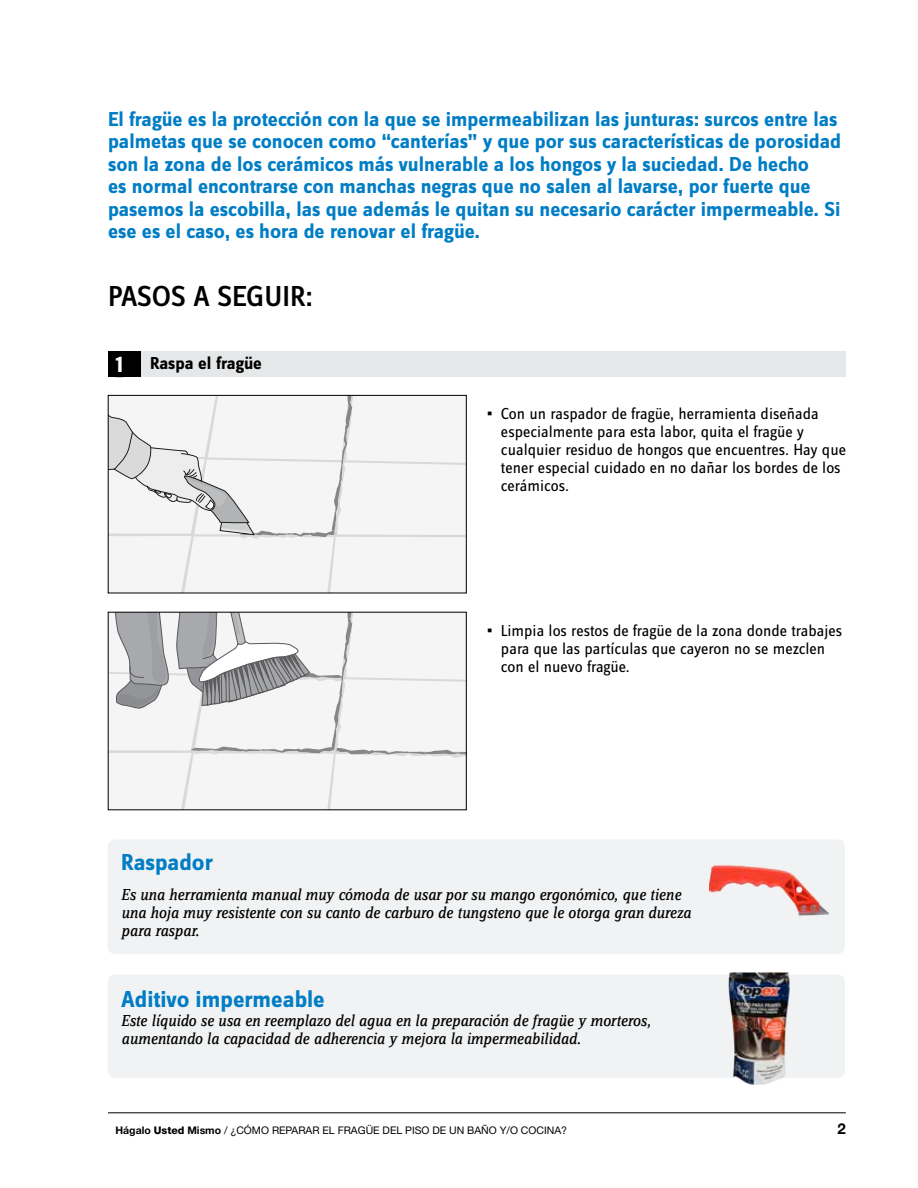
<style>
.page{position:relative;width:918px;height:1188px;background:#fff}
.page>*{position:absolute;margin:0;border:0;box-sizing:border-box;transform-origin:0 0}
.t1{font:500 30px "Zine Sans Dis";color:#000}
.t2{font:700 24px "Zine Sans Dis";color:#007dc5}
.t3{font:700 24px "Zine Sans Dis";color:#fff}
.t4{font:700 21px/22.5px "Zine Sans Dis";color:#007dc5}
.t5{font:700 18px "Zine Sans Dis";color:#000}
.t6{font:16.5px/18px "Zine Sans Dis";color:#000}
.t7{font:italic 16.5px/18px "Zine Serif Dis";color:#000}
.t8{font:700 15px "Helvetica Neue LT Std";color:#000}
.t9{font:10.5px "Helvetica Neue LT Std";color:#000}
.s1{font-weight:900}
.s2{font-weight:700}
.s3{font-weight:800}
</style>
<div class="page">
<hr style="left:108px;top:1113px;width:738px;height:1px;background:#000">
<div style="left:141px;top:352px;width:705px;height:25px;background:#e6e7e8"></div>
<div style="left:108px;top:352px;width:33px;height:25px;background:#000"></div>
<svg style="left:110px;top:397px;width:354px;height:194px"></svg>
<div style="left:108px;top:395px;width:358px;height:198px;border:1px solid #000"></div>
<svg style="left:110px;top:612px;width:357px;height:198px"></svg>
<div style="left:108px;top:839px;width:737px;height:115px;background:#f1f2f3;border-radius:8px"></div>
<div style="left:108px;top:975px;width:737px;height:103px;background:#f1f2f3;border-radius:8px"></div>
<img style="left:710px;top:865px;width:118px;height:51px">
<img style="left:728px;top:972px;width:62px;height:113px">
<p class="t4" style="left:108px;top:109px;width:735px">El fragüe es la protección con la que se impermeabilizan las junturas: surcos entre las palmetas que se conocen como “canterías” y que por sus características de porosidad son la zona de los cerámicos más vulnerable a los hongos y la suciedad. De hecho<br>es normal encontrarse con manchas negras que no salen al lavarse, por fuerte que pasemos la escobilla, las que además le quitan su necesario carácter impermeable. Si ese es el caso, es hora de renovar el fragüe.</p>
<h1 class="t1" style="left:108px;top:281px;width:207px">PASOS A SEGUIR:</h1>
<p class="t3" style="left:116px;top:352px;width:9px">1</p>
<p class="t5" style="left:150px;top:354px;width:113px">Raspa el fragüe</p>
<p class="t6" style="left:501px;top:405px;width:346px;text-indent:-13px"><span class="s1">•</span> Con un raspador de fragüe, herramienta diseñada especialmente para esta labor, quita el fragüe y cualquier residuo de hongos que encuentres. Hay que tener especial cuidado en no dañar los bordes de los cerámicos.</p>
<p class="t6" style="left:501px;top:623px;width:343px;text-indent:-13px"><span class="s1">•</span> Limpia los restos de fragüe de la zona donde trabajes para que las partículas que cayeron no se mezclen con el nuevo fragüe.</p>
<p class="t2" style="left:121px;top:850px;width:93px">Raspador</p>
<p class="t7" style="left:121px;top:886px;width:571px">Es una herramienta manual muy cómoda de usar por su mango ergonómico, que tiene una hoja muy resistente con su canto de carburo de tungsteno que le otorga gran dureza para raspar.</p>
<p class="t2" style="left:121px;top:987px;width:205px">Aditivo impermeable</p>
<p class="t7" style="left:121px;top:1012px;width:531px">Este líquido se usa en reemplazo del agua en la preparación de fragüe y morteros, aumentando la capacidad de adherencia y mejora la impermeabilidad.</p>
<p class="t9" style="left:116px;top:1124px;width:453px"><span class="s2">Hágalo</span> <span class="s3">Usted</span> <span class="s2">Mismo</span> / ¿CÓMO REPARAR EL FRAGÜE DEL PISO DE UN BAÑO Y/O COCINA?</p>
<p class="t8" style="left:838px;top:1119px;width:10px">2</p>
</div>
